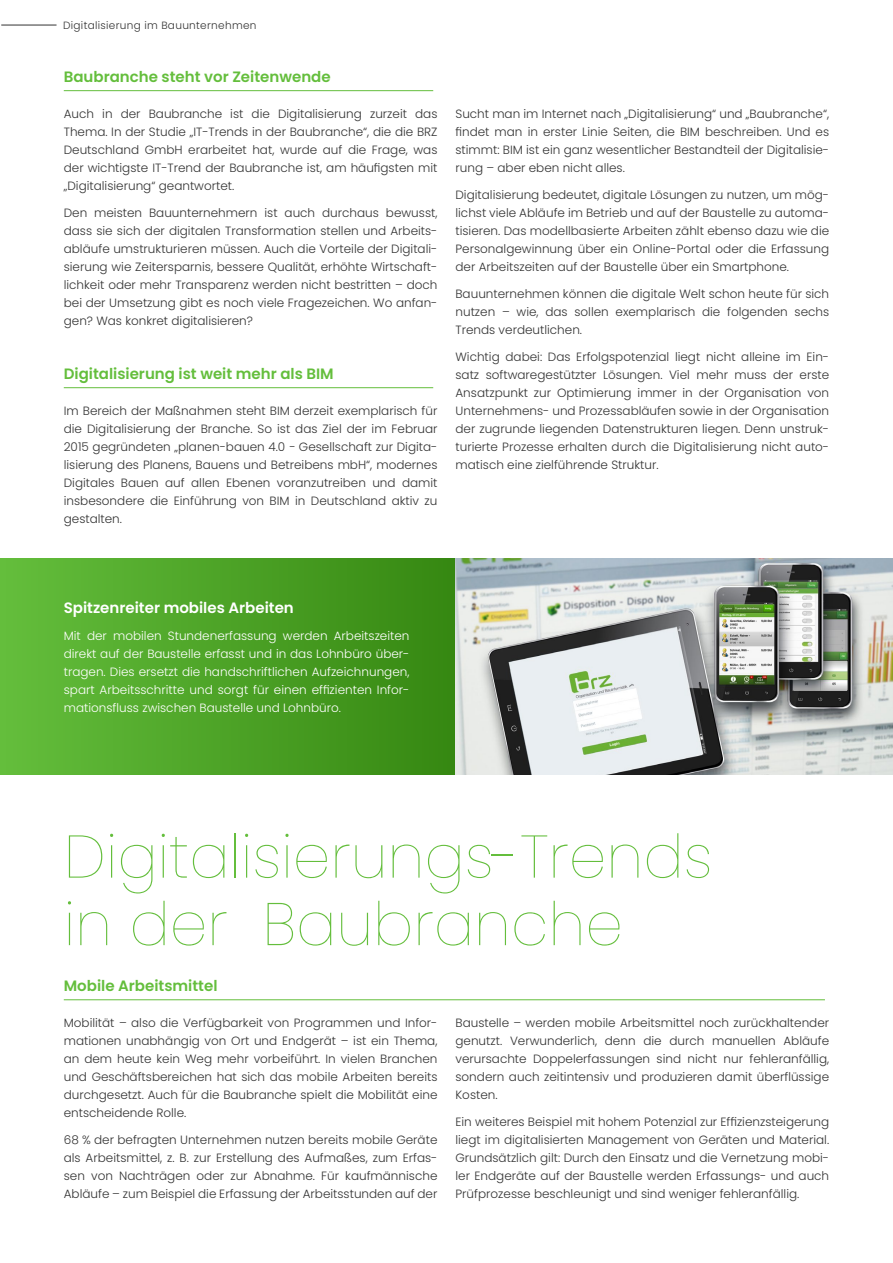
<style>
.page{position:relative;width:893px;height:1263px;background:#fff}
.page>*{position:absolute;margin:0;border:0;box-sizing:border-box;transform-origin:0 0}
.t1{font:100 60px/67.5px "Poppins";color:#64be3c}
.t2{font:600 15px "Poppins";color:#64be3c}
.t3{font:600 15px "Poppins";color:#fff}
.t4{font:300 12px/18px "Poppins";color:#333;text-align:justify}
.t5{font:300 12px/18px "Poppins";color:#fff;text-align:justify}
.t6{font:300 10.5px "Poppins";letter-spacing:.03em;color:#333}
</style>
<div class="page">
<div style="left:0;top:559px;width:455px;height:216px;background:linear-gradient(to right,#64be3c,#358811)"></div>
<hr style="left:1px;top:25px;width:56px;height:1px;background:#333">
<hr style="left:64px;top:90px;width:369px;height:1px;background:#64be3c">
<hr style="left:64px;top:387px;width:369px;height:1px;background:#64be3c">
<img style="left:455px;top:559px;width:438px;height:216px">
<hr style="left:64px;top:999px;width:761px;height:1px;background:#64be3c">
<p class="t6" style="left:63px;top:19px;width:195px">Digitalisierung im Bauunternehmen</p>
<p class="t2" style="left:64px;top:68px;width:268px">Baubranche steht vor Zeitenwende</p>
<p class="t4" style="left:64px;top:105px;width:375px">Auch in der Baubranche ist die Digitalisierung zurzeit das Thema. In der Studie „IT-Trends in der Baubranche“, die die BRZ Deutschland GmbH erarbeitet hat, wurde auf die Frage, was der wichtigste IT-Trend der Baubranche ist, am häufigsten mit „Digitalisierung“ geantwortet.</p>
<p class="t4" style="left:64px;top:204px;width:375px">Den meisten Bauunternehmern ist auch durchaus bewusst, dass sie sich der digitalen Transformation stellen und Arbeits&shy;abläufe umstrukturieren müssen. Auch die Vorteile der Digitali&shy;sierung wie Zeitersparnis, bessere Qualität, erhöhte Wirtschaft&shy;lichkeit oder mehr Transparenz werden nicht bestritten – doch bei der Umsetzung gibt es noch viele Fragezeichen. Wo anfan&shy;gen? Was konkret digitalisieren?</p>
<p class="t2" style="left:64px;top:365px;width:271px">Digitalisierung ist weit mehr als BIM</p>
<p class="t4" style="left:64px;top:402px;width:375px">Im Bereich der Maßnahmen steht BIM derzeit exemplarisch für die Digitalisierung der Branche. So ist das Ziel der im Februar 2015 gegründeten „planen-bauen 4.0 − Gesellschaft zur Digita&shy;lisierung des Planens, Bauens und Betreibens mbH“, modernes Digitales Bauen auf allen Ebenen voranzutreiben und damit insbesondere die Einführung von BIM in Deutschland aktiv zu gestalten.</p>
<p class="t4" style="left:455px;top:105px;width:375px">Sucht man im Internet nach „Digitalisierung“ und „Baubranche“, findet man in erster Linie Seiten, die BIM beschreiben. Und es stimmt: BIM ist ein ganz wesentlicher Bestandteil der Digitalisie&shy;rung – aber eben nicht alles.</p>
<p class="t4" style="left:455px;top:186px;width:375px">Digitalisierung bedeutet, digitale Lösungen zu nutzen, um mög&shy;lichst viele Abläufe im Betrieb und auf der Baustelle zu automa&shy;tisieren. Das modellbasierte Arbeiten zählt ebenso dazu wie die Personalgewinnung über ein Online-Portal oder die Erfassung der Arbeitszeiten auf der Baustelle über ein Smartphone.</p>
<p class="t4" style="left:455px;top:285px;width:375px">Bauunternehmen können die digitale Welt schon heute für sich nutzen – wie, das sollen exemplarisch die folgenden sechs Trends verdeutlichen.</p>
<p class="t4" style="left:455px;top:348px;width:375px">Wichtig dabei: Das Erfolgspotenzial liegt nicht alleine im Ein&shy;satz softwaregestützter Lösungen. Viel mehr muss der erste Ansatzpunkt zur Optimierung immer in der Organisation von Unternehmens- und Prozessabläufen sowie in der Organisation der zugrunde liegenden Datenstrukturen liegen. Denn unstruk&shy;turierte Prozesse erhalten durch die Digitalisierung nicht auto&shy;matisch eine zielführende Struktur.</p>
<p class="t3" style="left:64px;top:599px;width:232px">Spitzenreiter mobiles Arbeiten</p>
<p class="t5" style="left:64px;top:627px;width:347px">Mit der mobilen Stundenerfassung werden Arbeitszeiten direkt auf der Baustelle erfasst und in das Lohnbüro über&shy;tragen. Dies ersetzt die handschriftlichen Aufzeichnungen, spart Arbeitsschritte und sorgt für einen effizienten Infor&shy;mationsfluss zwischen Baustelle und Lohnbüro.</p>
<h1 class="t1" style="left:64px;top:823px;width:650px">Digitalisierungs-Trends in der Baubranche</h1>
<p class="t2" style="left:64px;top:977px;width:155px">Mobile Arbeitsmittel</p>
<p class="t4" style="left:64px;top:1014px;width:375px">Mobilität – also die Verfügbarkeit von Programmen und Infor&shy;mationen unabhängig von Ort und Endgerät – ist ein Thema, an dem heute kein Weg mehr vorbeiführt. In vielen Branchen und Geschäftsbereichen hat sich das mobile Arbeiten bereits durchgesetzt. Auch für die Baubranche spielt die Mobilität eine entscheidende Rolle.</p>
<p class="t4" style="left:64px;top:1131px;width:375px">68 % der befragten Unternehmen nutzen bereits mobile Geräte als Arbeitsmittel, z. B. zur Erstellung des Aufmaßes, zum Erfas&shy;sen von Nachträgen oder zur Abnahme. Für kaufmännische Abläufe – zum Beispiel die Erfassung der Arbeitsstunden auf der</p>
<p class="t4" style="left:455px;top:1014px;width:375px">Baustelle – werden mobile Arbeitsmittel noch zurückhaltender genutzt. Verwunderlich, denn die durch manuellen Abläufe verursachte Doppelerfassungen sind nicht nur fehleranfällig, sondern auch zeitintensiv und produzieren damit überflüssige Kosten.</p>
<p class="t4" style="left:455px;top:1113px;width:375px">Ein weiteres Beispiel mit hohem Potenzial zur Effizienzsteigerung liegt im digitalisierten Management von Geräten und Material.<br>Grundsätzlich gilt: Durch den Einsatz und die Vernetzung mobi&shy;ler Endgeräte auf der Baustelle werden Erfassungs- und auch Prüfprozesse beschleunigt und sind weniger fehleranfällig.</p>
</div>
